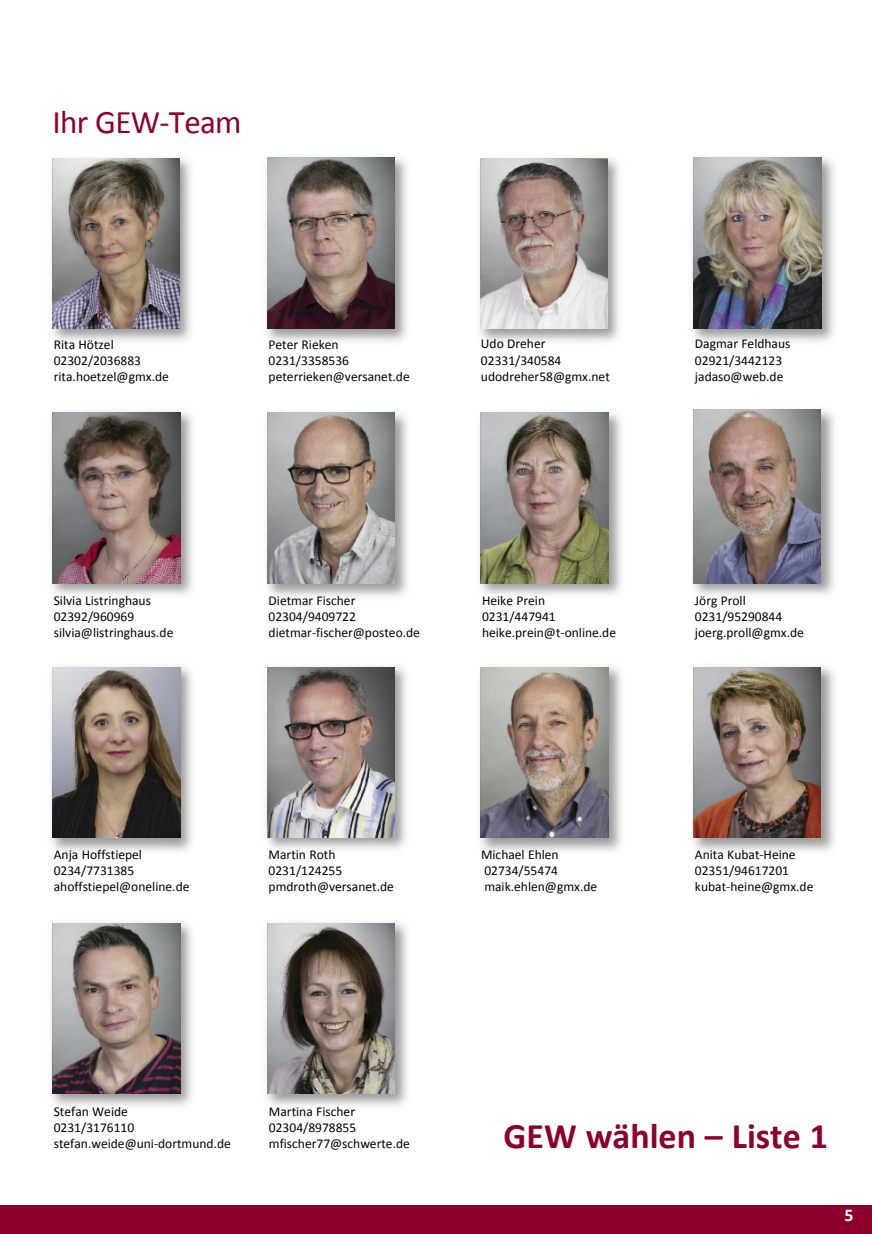
<style>
.page{position:relative;width:872px;height:1234px;background:#fff}
.page>*{position:absolute;margin:0;border:0;box-sizing:border-box;transform-origin:0 0}
.t1{font:700 36px "Calibri";color:#8c002b}
.t2{font:33px "Calibri";letter-spacing:-.02em;color:#8c002b}
.t3{font:700 18px "Calibri";color:#fff}
.t4{font:13.5px/16.2px "Calibri";color:#000}
</style>
<div class="page">
<div style="left:0;top:1204px;width:872px;height:29px;background:#8c002b"></div>
<img style="left:479px;top:158px;width:140px;height:184px">
<img style="left:480px;top:158px;width:127px;height:170px">
<img style="left:266px;top:157px;width:141px;height:185px">
<img style="left:267px;top:158px;width:128px;height:170px">
<img style="left:52px;top:158px;width:139px;height:183px">
<img style="left:52px;top:158px;width:127px;height:170px">
<img style="left:51px;top:411px;width:142px;height:184px">
<img style="left:53px;top:413px;width:127px;height:170px">
<img style="left:266px;top:412px;width:142px;height:185px">
<img style="left:267px;top:413px;width:128px;height:170px">
<img style="left:692px;top:157px;width:142px;height:185px">
<img style="left:694px;top:158px;width:127px;height:170px">
<img style="left:480px;top:412px;width:142px;height:183px">
<img style="left:481px;top:413px;width:127px;height:170px">
<img style="left:480px;top:666px;width:142px;height:186px">
<img style="left:480px;top:667px;width:128px;height:170px">
<img style="left:51px;top:666px;width:141px;height:186px">
<img style="left:52px;top:667px;width:128px;height:170px">
<img style="left:266px;top:666px;width:141px;height:183px">
<img style="left:267px;top:667px;width:128px;height:170px">
<img style="left:266px;top:922px;width:142px;height:184px">
<img style="left:267px;top:923px;width:128px;height:170px">
<img style="left:693px;top:666px;width:142px;height:186px">
<img style="left:693px;top:667px;width:128px;height:170px">
<img style="left:51px;top:922px;width:141px;height:184px">
<img style="left:52px;top:923px;width:128px;height:170px">
<img style="left:693px;top:409px;width:141px;height:186px">
<img style="left:693px;top:410px;width:128px;height:173px">
<h2 class="t2" style="left:53px;top:101px;width:191px">Ihr GEW-Team</h2>
<p class="t4" style="left:481px;top:335px;width:130px">Udo Dreher<br>02331/340584 udodreher58@gmx.net</p>
<p class="t4" style="left:54px;top:336px;width:117px">Rita Hötzel<br>02302/2036883 rita.hoetzel@gmx.de</p>
<p class="t4" style="left:695px;top:335px;width:97px">Dagmar Feldhaus<br>02921/3442123 jadaso@web.de</p>
<p class="t4" style="left:269px;top:336px;width:143px">Peter Rieken<br>0231/3358536 peterrieken@versanet.de</p>
<p class="t4" style="left:269px;top:592px;width:153px">Dietmar Fischer<br>02304/9409722 dietmar-fischer@posteo.de</p>
<p class="t4" style="left:54px;top:592px;width:121px">Silvia Listringhaus<br>02392/960969 silvia@listringhaus.de</p>
<p class="t4" style="left:695px;top:592px;width:110px">Jörg Proll<br>0231/95290844 joerg.proll@gmx.de</p>
<p class="t4" style="left:482px;top:592px;width:136px">Heike Prein<br>0231/447941 heike.prein@t-online.de</p>
<p class="t4" style="left:269px;top:845px;width:127px">martin Roth<br>0231/124255 pmdroth@versanet.de</p>
<p class="t4" style="left:481px;top:845px;width:118px">michael Ehlen<br>02734/55474 maik.ehlen@gmx.de</p>
<p class="t4" style="left:54px;top:846px;width:137px">Anja Hoffstiepel<br>0234/7731385 ahoffstiepel@oneline.de</p>
<p class="t4" style="left:695px;top:845px;width:120px">Anita Kubat-Heine<br>02351/94617201 kubat-heine@gmx.de</p>
<p class="t4" style="left:54px;top:1102px;width:179px">Stefan Weide<br>0231/3176110 stefan.weide@uni-dortmund.de</p>
<p class="t4" style="left:269px;top:1102px;width:142px">martina Fischer<br>02304/8978855 mfischer77@schwerte.de</p>
<h1 class="t1" style="left:503px;top:1113px;width:326px">GEW wählen – Liste 1</h1>
<h3 class="t3" style="left:844px;top:1203px;width:11px">5</h3>
</div>
